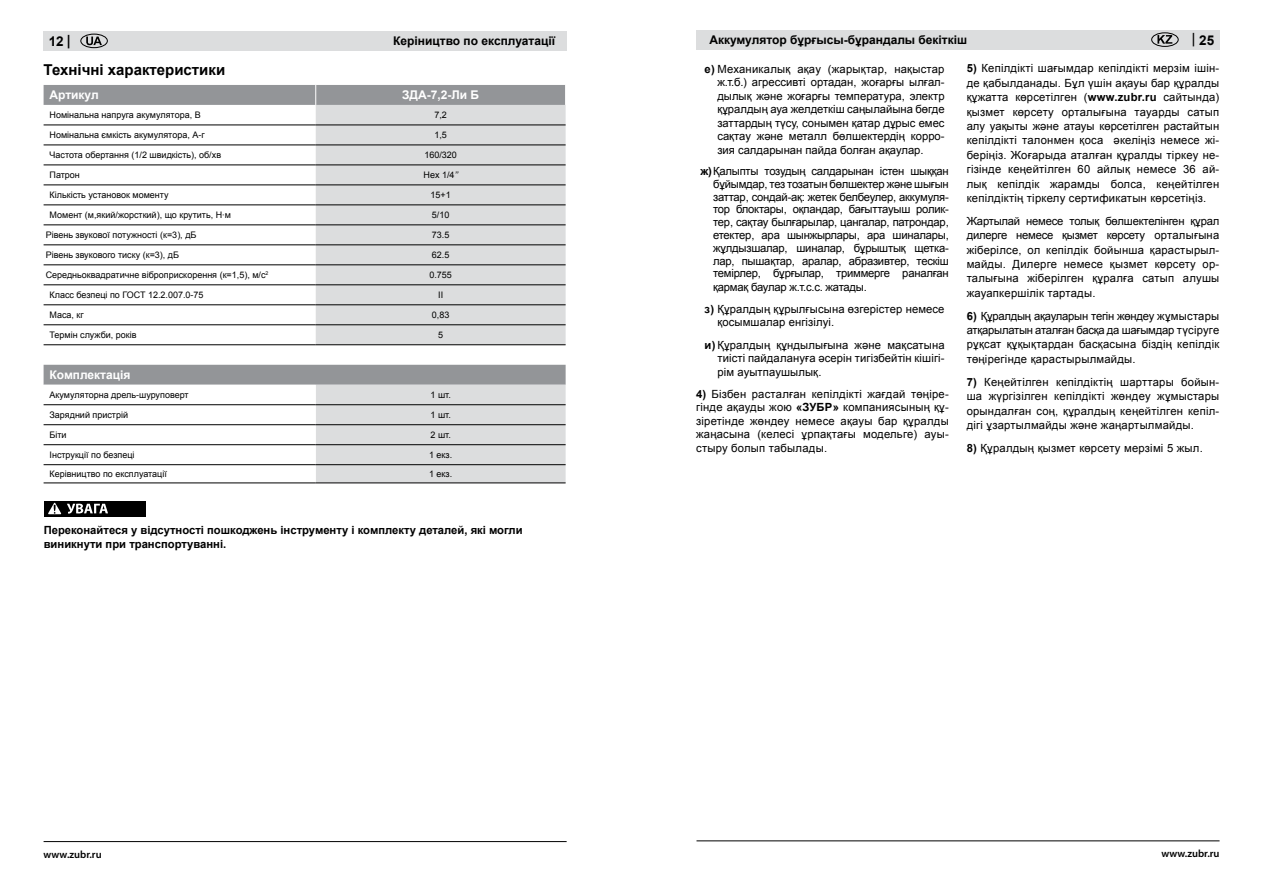
<style>
.page{position:relative;width:1263px;height:893px;background:#fff}
.page>*{position:absolute;margin:0;border:0;box-sizing:border-box;transform-origin:0 0}
.t1{font:700 15px "Arial";color:#000}
.t2{font:700 13.5px "Arial";color:#000}
.t3{font:700 12px "Arial";color:#000}
.t4{font:700 12px "Arial";color:#fff}
.t5{font:11.25px/14.4px "Arial";letter-spacing:.015em;color:#000;text-align:justify}
.t6{font:700 11.25px/13.5px "Arial";color:#000}
.t7{font:600 10.5px "Myriad Pro";color:#000}
.t8{font:9px "Arial";color:#000}
.s1{font-family:"Myriad Pro"}
.s2{font-family:"Myriad Pro";font-weight:600}
.s3{font-style:italic}
.s4{font-weight:700}
</style>
<div class="page">
<div style="left:44px;top:31px;width:523px;height:19px;background:#dcddde"></div>
<div style="left:80px;top:34px;width:28px;height:14px;border:1px solid #000;border-radius:50%"></div>
<svg style="left:86px;top:37px;width:16px;height:8px"></svg>
<hr style="left:44px;top:841px;width:523px;height:1px;background:#000">
<div style="left:44px;top:501px;width:102px;height:15px;background:#000"></div>
<svg style="left:48px;top:503px;width:13px;height:11px"></svg>
<svg style="left:67px;top:504px;width:41px;height:10px"></svg>
<svg style="left:44px;top:85px;width:521px;height:300px;fill:#939598"></svg>
<svg style="left:44px;top:105px;width:272px;height:239px"></svg>
<svg style="left:316px;top:105px;width:250px;height:377px;background:#d6d7d8"></svg>
<svg style="left:44px;top:405px;width:272px;height:61px"></svg>
<svg style="left:315px;top:85px;width:1px;height:20px"></svg>
<hr style="left:44px;top:125px;width:272px;height:1px;background:#000">
<hr style="left:316px;top:125px;width:250px;height:1px;background:#000">
<hr style="left:44px;top:145px;width:272px;height:1px;background:#000">
<hr style="left:316px;top:145px;width:250px;height:1px;background:#000">
<hr style="left:44px;top:165px;width:272px;height:1px;background:#000">
<hr style="left:44px;top:184px;width:272px;height:1px;background:#000">
<hr style="left:316px;top:165px;width:250px;height:1px;background:#000">
<hr style="left:316px;top:184px;width:250px;height:1px;background:#000">
<hr style="left:44px;top:204px;width:272px;height:1px;background:#000">
<hr style="left:316px;top:204px;width:250px;height:1px;background:#000">
<hr style="left:316px;top:224px;width:250px;height:1px;background:#000">
<hr style="left:316px;top:244px;width:250px;height:1px;background:#000">
<hr style="left:316px;top:264px;width:250px;height:1px;background:#000">
<hr style="left:316px;top:284px;width:250px;height:1px;background:#000">
<hr style="left:44px;top:404px;width:272px;height:1px;background:#000">
<hr style="left:44px;top:424px;width:272px;height:1px;background:#000">
<hr style="left:44px;top:444px;width:272px;height:1px;background:#000">
<hr style="left:44px;top:464px;width:272px;height:1px;background:#000">
<hr style="left:44px;top:482px;width:272px;height:1px;background:#000">
<hr style="left:316px;top:404px;width:250px;height:1px;background:#000">
<hr style="left:316px;top:424px;width:250px;height:1px;background:#000">
<hr style="left:316px;top:444px;width:250px;height:1px;background:#000">
<hr style="left:316px;top:464px;width:250px;height:1px;background:#000">
<hr style="left:316px;top:482px;width:250px;height:1px;background:#000">
<hr style="left:44px;top:344px;width:272px;height:1px;background:#000">
<hr style="left:316px;top:344px;width:250px;height:1px;background:#000">
<hr style="left:44px;top:304px;width:272px;height:1px;background:#000">
<hr style="left:44px;top:324px;width:272px;height:1px;background:#000">
<hr style="left:316px;top:304px;width:250px;height:1px;background:#000">
<hr style="left:316px;top:324px;width:250px;height:1px;background:#000">
<hr style="left:44px;top:224px;width:272px;height:1px;background:#000">
<hr style="left:44px;top:244px;width:272px;height:1px;background:#000">
<hr style="left:44px;top:264px;width:272px;height:1px;background:#000">
<hr style="left:44px;top:284px;width:272px;height:1px;background:#000">
<div style="left:696px;top:30px;width:523px;height:20px;background:#dcddde"></div>
<div style="left:1151px;top:33px;width:27px;height:14px;border:1px solid #000;border-radius:50%"></div>
<svg style="left:1157px;top:35px;width:15px;height:9px"></svg>
<hr style="left:696px;top:840px;width:523px;height:1px;background:#000">
<p class="t2" style="left:49px;top:32px;width:24px">12 <span class="s1">|</span></p>
<p class="t3" style="left:393px;top:33px;width:164px">Керiництво по експлуатацiї</p>
<p class="t3" style="left:709px;top:32px;width:259px">Аккумулятор бұрғысы-бұрандалы бекіткіш</p>
<p class="t2" style="left:1192px;top:31px;width:24px"><span class="s2">|</span> 25</p>
<h1 class="t1" style="left:44px;top:60px;width:183px">Технічні характеристики</h1>
<p class="t4" style="left:50px;top:87px;width:51px">Артикул</p>
<p class="t4" style="left:402px;top:87px;width:79px">ЗДА-7,2-Ли Б</p>
<p class="t8" style="left:50px;top:109px;width:153px">Номінальна напруга акумулятора, В</p>
<p class="t8" style="left:434px;top:109px;width:14px">7,2</p>
<p class="t8" style="left:50px;top:129px;width:157px">Номінальна ємкість акумулятора, А-г</p>
<p class="t8" style="left:434px;top:129px;width:14px">1,5</p>
<p class="t8" style="left:50px;top:149px;width:173px">Частота обертання (1/2 швидкість), об/хв</p>
<p class="t8" style="left:424px;top:149px;width:34px">160/320</p>
<p class="t8" style="left:50px;top:169px;width:32px">Патрон</p>
<p class="t8" style="left:424px;top:169px;width:36px">Hex 1/4<span class="s3">’’</span></p>
<p class="t8" style="left:50px;top:189px;width:121px">Кількість установок моменту</p>
<p class="t8" style="left:430px;top:189px;width:22px">15+1</p>
<p class="t8" style="left:50px;top:209px;width:183px">Момент (м,який/жорсткий), що крутить, Н·м</p>
<p class="t8" style="left:432px;top:209px;width:19px">5/10</p>
<p class="t8" style="left:46px;top:229px;width:152px">Рівень звукової потужності (к=3), дБ</p>
<p class="t8" style="left:432px;top:229px;width:19px">73.5</p>
<p class="t8" style="left:46px;top:249px;width:135px">Рівень звукового тиску (к=3), дБ</p>
<p class="t8" style="left:432px;top:249px;width:19px">62.5</p>
<p class="t8" style="left:46px;top:269px;width:224px">Середньоквадратичне віброприскорення (к=1,5), м/с<sup>2</sup></p>
<p class="t8" style="left:429px;top:269px;width:24px">0.755</p>
<p class="t8" style="left:50px;top:289px;width:156px">Класс безпеці по ГОСТ 12.2.007.0-75</p>
<p class="t8" style="left:438px;top:289px;width:7px">II</p>
<p class="t8" style="left:50px;top:309px;width:36px">Маса, кг</p>
<p class="t8" style="left:432px;top:309px;width:19px">0,83</p>
<p class="t8" style="left:50px;top:329px;width:89px">Термін служби, років</p>
<p class="t8" style="left:438px;top:329px;width:7px">5</p>
<p class="t4" style="left:50px;top:367px;width:83px">Комплектація</p>
<p class="t8" style="left:50px;top:389px;width:141px">Акумуляторна дрель-шуруповерт</p>
<p class="t8" style="left:430px;top:389px;width:22px">1 шт.</p>
<p class="t8" style="left:50px;top:409px;width:80px">Зарядний пристрій</p>
<p class="t8" style="left:430px;top:409px;width:22px">1 шт.</p>
<p class="t8" style="left:50px;top:429px;width:19px">Біти</p>
<p class="t8" style="left:430px;top:429px;width:22px">2 шт.</p>
<p class="t8" style="left:50px;top:449px;width:86px">Інструкції по безпеці</p>
<p class="t8" style="left:429px;top:449px;width:25px">1 екз.</p>
<p class="t8" style="left:50px;top:468px;width:119px">Керівництво по експлуатації</p>
<p class="t8" style="left:429px;top:468px;width:25px">1 екз.</p>
<p class="t5" style="left:717px;top:62px;width:229px;line-height:13.5px;text-indent:-13px"><span class="s4">е)</span> Механикалық ақау (жарықтар, нақыстар ж.т.б.) агрессивті ортадан, жоғарғы ылғал&shy;дылық және жоғарғы температура, электр құралдың ауа желдеткіш саңылайына бөгде заттардың түсу, сонымен қатар дұрыс емес сақтау және металл бөлшектердің корро&shy;зия салдарынан пайда болған ақаулар.</p>
<p class="t5" style="left:713px;top:165px;width:237px;line-height:12.9px;text-indent:-13px"><span class="s4">ж)</span>Қалыпты тозудың салдарынан істен шыққан бұйымдар, тез тозатын бөлшектер және шығын заттар, сондай-ақ: жетек белбеулер, аккумуля&shy;тор блоктары, оқпандар, бағыттауыш ролик&shy;тер, сақтау былғарылар, цангалар, патрондар, етектер, ара шынжырлары, ара шиналары, жұлдызшалар, шиналар, бұрыштық щетка&shy;лар, пышақтар, аралар, абразивтер, тескіш темірлер, бұрғылар, триммерге раналған қармақ баулар ж.т.с.с. жатады.</p>
<p class="t5" style="left:717px;top:302px;width:229px;line-height:13.5px;text-indent:-13px"><span class="s4">з)</span> Құралдың құрылғысына өзгерістер немесе қосымшалар енгізілуі.</p>
<p class="t5" style="left:717px;top:338px;width:229px;line-height:13.5px;text-indent:-13px"><span class="s4">и)</span> Құралдың құндылығына және мақсатына тиісті пайдалануға әсерін тигізбейтін кішігі&shy;рім ауытпаушылық.</p>
<p class="t5" style="left:696px;top:387px;width:254px;line-height:13.5px"><span class="s4">4)</span> Бізбен расталған кепілдікті жағдай төңіре&shy;гінде ақауды жою <span class="s4">«ЗУБР»</span> компаниясының құ&shy;зіретінде жөндеу немесе ақауы бар құралды жаңасына (келесі ұрпақтағы модельге) ауы&shy;стыру болып табылады.</p>
<p class="t5" style="left:967px;top:61px;width:254px"><span class="s4">5)</span> Кепілдікті шағымдар кепілдікті мерзім ішін&shy;де қабылданады. Бұл үшін ақауы бар құралды құжатта көрсетілген (<span class="s4">www.zubr.ru</span> сайтында) қызмет көрсету орталығына тауарды сатып алу уақыты және атауы көрсетілген растайтын кепілдікті талонмен қоса әкеліңіз немесе жі&shy;беріңіз. Жоғарыда аталған құралды тіркеу не&shy;гізінде кеңейтілген 60 айлық немесе 36 ай&shy;лық кепілдік жарамды болса, кеңейтілген кепілдіктің тіркелу сертификатын көрсетіңіз.</p>
<p class="t5" style="left:967px;top:214px;width:254px">Жартылай немесе толық бөлшектелінген құрал дилерге немесе қызмет көрсету орталығына жіберілсе, ол кепілдік бойынша қарастырыл&shy;майды. Дилерге немесе қызмет көрсету ор&shy;талығына жіберілген құралға сатып алушы жауапкершілік тартады.</p>
<p class="t5" style="left:967px;top:309px;width:254px"><span class="s4">6)</span> Құралдың ақауларын тегін жөндеу жұмыстары атқарылатын аталған басқа да шағымдар түсіруге рұқсат құқықтардан басқасына біздің кепілдік төңірегінде қарастырылмайды.</p>
<p class="t5" style="left:967px;top:375px;width:254px"><span class="s4">7)</span> Кеңейтілген кепілдіктің шарттары бойын&shy;ша жүргізілген кепілдікті жөндеу жұмыстары орындалған соң, құралдың кеңейтілген кепіл&shy;дігі ұзартылмайды және жаңартылмайды.</p>
<p class="t5" style="left:967px;top:441px;width:238px"><span class="s4">8)</span> Құралдың қызмет көрсету мерзімі 5 жыл.</p>
<p class="t6" style="left:44px;top:524px;width:480px">Переконайтеся у відсутності пошкоджень інструменту і комплекту деталей, які могли виникнути при транспортуванні.</p>
<p class="t7" style="left:44px;top:848px;width:60px">www.zubr.ru</p>
<p class="t7" style="left:1161px;top:847px;width:60px">www.zubr.ru</p>
</div>
